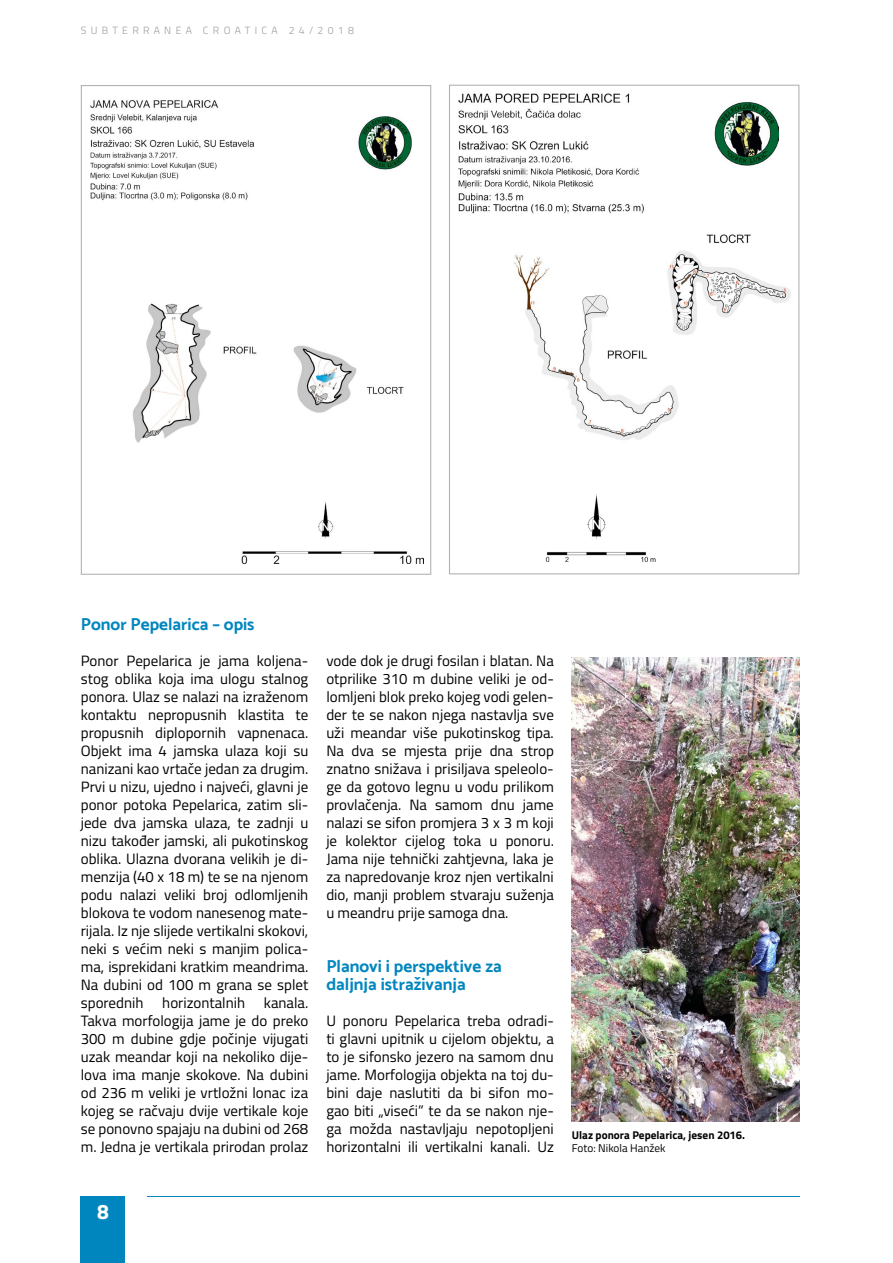
<style>
.page{position:relative;width:893px;height:1263px;background:#fff}
.page>*{position:absolute;margin:0;border:0;box-sizing:border-box;transform-origin:0 0}
.t1{font:700 21px "Titillium";color:#fff}
.t2{font:700 17.25px/18px "Catamaran";color:#0086be}
.t3{font:15px/18px "Titillium";color:#000;text-align:justify}
.t4{font:700 11.25px "Titillium";color:#000}
.t5{font:11.25px "Titillium";color:#000}
.t6{font:300 10.5px "Titillium";letter-spacing:.41em;color:#9d9d9c}
</style>
<div class="page">
<hr style="left:147px;top:1196px;width:652px;height:1px;background:#0086be">
<div style="left:81px;top:1196px;width:44px;height:67px;background:#0086be"></div>
<img style="left:458px;top:93px;width:221px;height:347px">
<img style="left:90px;top:100px;width:334px;height:463px">
<img style="left:656px;top:188px;width:135px;height:170px">
<img style="left:545px;top:494px;width:111px;height:67px">
<img style="left:714px;top:102px;width:64px;height:64px">
<img style="left:572px;top:658px;width:227px;height:464px">
<div style="left:307px;top:539px;width:38px;height:10px;background:#fff"></div>
<div style="left:579px;top:540px;width:38px;height:9px;background:#fff"></div>
<p class="t6" style="left:81px;top:23px;width:275px">SUBTERRANEA CROATICA 24/2018</p>
<p class="t2" style="left:81px;top:615px;width:175px">Ponor Pepelarica – opis</p>
<p class="t3" style="left:81px;top:651px;width:229px">Ponor Pepelarica je jama koljena&shy;stog oblika koja ima ulogu stalnog ponora. Ulaz se nalazi na izraženom kontaktu nepropusnih klastita te propusnih diplopornih vapnenaca.<br>Objekt ima 4 jamska ulaza koji su nanizani kao vrtače jedan za drugim.<br>Prvi u nizu, ujedno i najveći, glavni je ponor potoka Pepelarica, zatim sli&shy;jede dva jamska ulaza, te zadnji u nizu također jamski, ali pukotinskog oblika. Ulazna dvorana velikih je di&shy;menzija (40 x 18 m) te se na njenom podu nalazi veliki broj odlomljenih blokova te vodom nanesenog mate&shy;rijala. Iz nje slijede vertikalni skokovi, neki s većim neki s manjim polica&shy;ma, isprekidani kratkim meandrima.<br>Na dubini od 100 m grana se splet sporednih</p>
<p class="t3" style="left:81px;top:993px;width:229px;text-indent:183px">kanala.<br>Takva morfologija jame je do preko 300 m dubine gdje počinje vijugati uzak meandar koji na nekoliko dije&shy;lova ima manje skokove. Na dubini od 236 m veliki je vrtložni lonac iza kojeg se račvaju dvije vertikale koje se ponovno spajaju na dubini od 268 m. Jedna je vertikala prirodan prolaz</p>
<p class="t3" style="left:162px;top:993px;width:84px">horizontalnih</p>
<p class="t3" style="left:326px;top:651px;width:229px">vode dok je drugi fosilan i blatan. Na otprilike 310 m dubine veliki je od&shy;lomljeni blok preko kojeg vodi gelen&shy;der te se nakon njega nastavlja sve uži meandar više pukotinskog tipa.<br>Na dva se mjesta prije dna strop znatno snižava i prisiljava speleolo&shy;ge da gotovo legnu u vodu prilikom provlačenja. Na samom dnu jame nalazi se sifon promjera 3 x 3 m koji je kolektor cijelog toka u ponoru.<br>Jama nije tehnički zahtjevna, laka je za napredovanje kroz njen vertikalni dio, manji problem stvaraju suženja u meandru prije samoga dna.</p>
<p class="t2" style="left:326px;top:957px;width:177px">Planovi i perspektive za daljnja istraživanja</p>
<p class="t3" style="left:326px;top:1011px;width:229px">U ponoru Pepelarica treba odradi&shy;ti glavni upitnik u cijelom objektu, a to je sifonsko jezero na samom dnu jame. Morfologija objekta na toj du&shy;bini daje naslutiti da bi sifon mo&shy;gao biti „viseći” te da se nakon nje&shy;ga možda nastavljaju nepotopljeni horizontalni ili vertikalni kanali. Uz</p>
<p class="t4" style="left:572px;top:1126px;width:175px">Ulaz ponora Pepelarica, jesen 2016.</p>
<p class="t5" style="left:572px;top:1140px;width:95px">Foto: Nikola Hanžek</p>
<h1 class="t1" style="left:97px;top:1195px;width:13px">8</h1>
</div>
